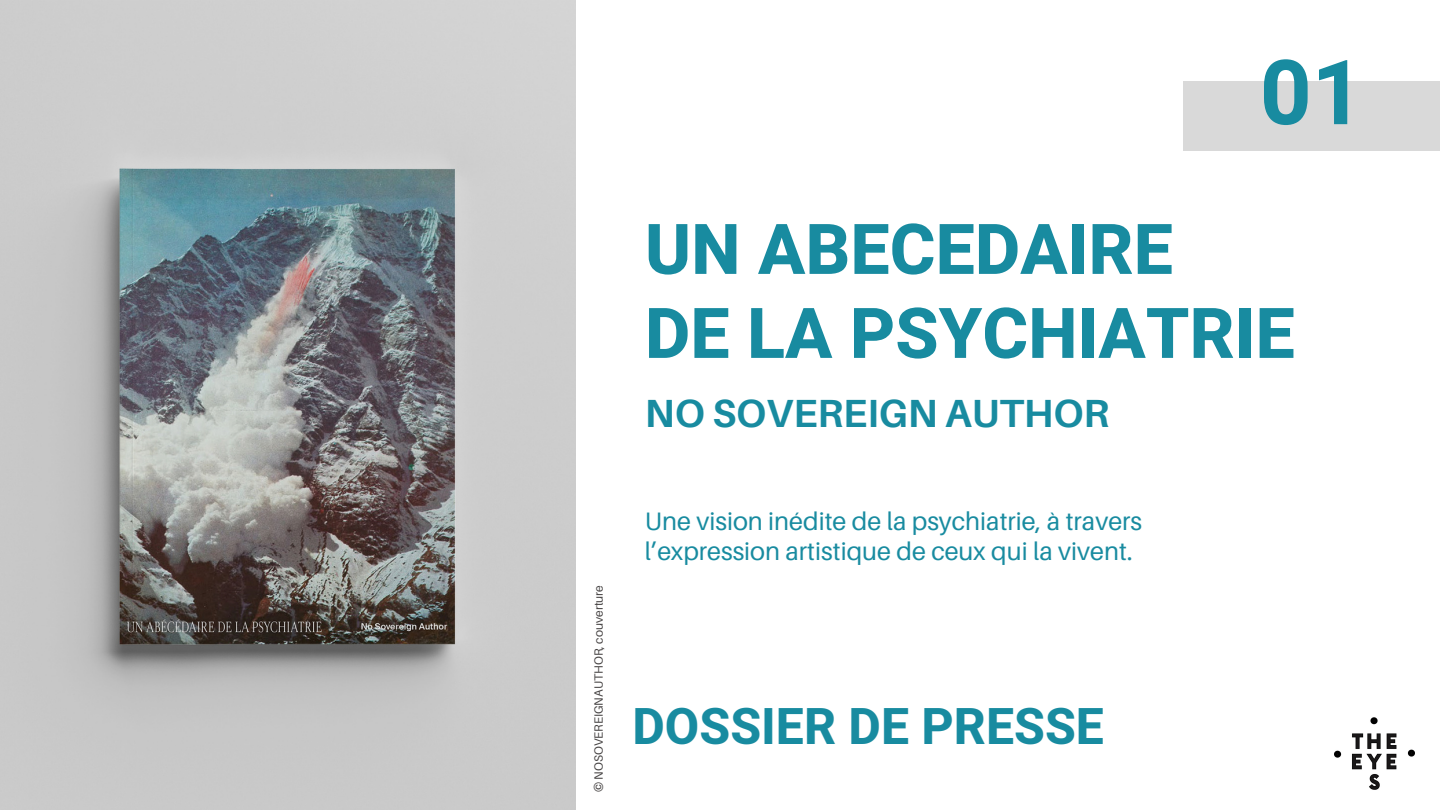
<style>
.page{position:relative;width:1440px;height:810px;background:#fff}
.page>*{position:absolute;margin:0;border:0;box-sizing:border-box;transform-origin:0 0}
.t1{font:700 90px "Heebo";color:#188ba0}
.t2{font:800 70px "Heebo";color:#188ba0}
.t3{font:700 50px "Heebo";color:#188ba0}
.t4{font:700 39.3px "Aileron";color:#188ba0}
.t5{font:25.3px "Aileron";color:#188ba0}
.t6{font:12px "Aileron";color:#464343}
</style>
<div class="page">
<img style="left:1335px;top:717px;width:80px;height:73px">
<div style="left:1183px;top:81px;width:257px;height:70px;background:#d9d9d9"></div>
<img style="left:0;top:0;width:575px;height:810px">
<p class="t1" style="left:1260px;top:30px;width:105px">01</p>
<p class="t2" style="left:645px;top:201px;width:530px">UN ABECEDAIRE</p>
<p class="t2" style="left:645px;top:285px;width:651px">DE LA PSYCHIATRIE</p>
<p class="t4" style="left:645px;top:389px;width:466px">NO SOVEREIGN AUTHOR</p>
<p class="t6" style="left:591px;top:792px;width:209px;rotate:-90deg">© NOSOVEREIGNAUTHOR, couverture</p>
<p class="t5" style="left:645px;top:506px;width:499px">Une vision inédite de la psychiatrie, à travers</p>
<p class="t5" style="left:645px;top:536px;width:489px">l’expression artistique de ceux qui la vivent.</p>
<p class="t3" style="left:632px;top:692px;width:473px">DOSSIER DE PRESSE</p>
</div>
